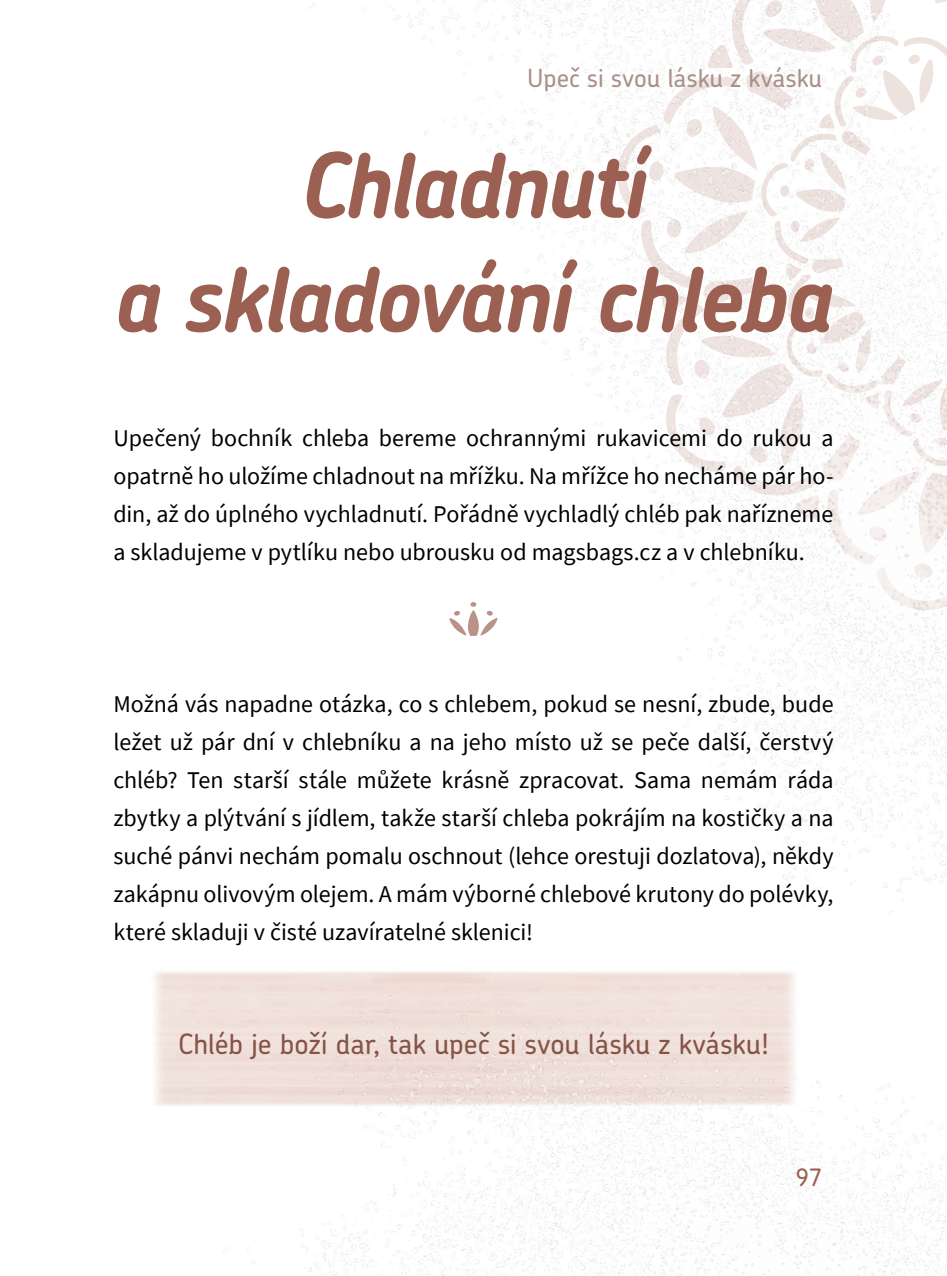
<style>
.page{position:relative;width:947px;height:1276px;background:#fff}
.page>*{position:absolute;margin:0;border:0;box-sizing:border-box;transform-origin:0 0}
.t1{font:italic 700 90px/114px "Chevin Pro";letter-spacing:-.04em;color:#9c6053;text-align:center}
.t2{font:500 28px "Chevin Pro";letter-spacing:.005em;color:#865347}
.t3{font:500 25px "Chevin Pro";letter-spacing:.005em;color:#aa908a}
.t4{font:24px/38px "Source Sans Pro";color:#000;text-align:justify}
.t5{font:500 24px "Chevin Pro";color:#9c6053}
</style>
<div class="page">
<img style="left:521px;top:281px;width:426px;height:632px">
<img style="left:312px;top:0;width:635px;height:281px">
<img style="left:214px;top:969px;width:733px;height:307px">
<svg style="left:449px;top:602px;width:49px;height:34px"></svg>
<p class="t3" style="left:527px;top:61px;width:296px">Upeč si svou lásku z kvásku</p>
<h1 class="t1" style="left:113px;top:128px;width:722px">Chladnutí<br>a skladování chleba</h1>
<p class="t4" style="left:113px;top:419px;width:722px">Upečený bochník chleba bereme ochrannými rukavicemi do rukou a opatrně ho uložíme chladnout na mřížku. Na mřížce ho necháme pár ho&shy;din, až do úplného vychladnutí. Pořádně vychladlý chléb pak nařízneme a skladujeme v pytlíku nebo ubrousku od magsbags.cz a v chlebníku.</p>
<p class="t4" style="left:113px;top:685px;width:722px">Možná vás napadne otázka, co s chlebem, pokud se nesní, zbude, bude ležet už pár dní v chlebníku a na jeho místo už se peče další, čerstvý chléb? Ten starší stále můžete krásně zpracovat. Sama nemám ráda zbytky a plýtvání s jídlem, takže starší chleba pokrájím na kostičky a na suché pánvi nechám pomalu oschnout (lehce orestuji dozlatova), někdy zakápnu olivovým olejem. A mám výborné chlebové krutony do polévky, které skladuji v čisté uzavíratelné sklenici!</p>
<p class="t2" style="left:178px;top:1025px;width:592px">Chléb je boží dar, tak upeč si svou lásku z kvásku!</p>
<p class="t5" style="left:795px;top:1161px;width:28px">97</p>
</div>
